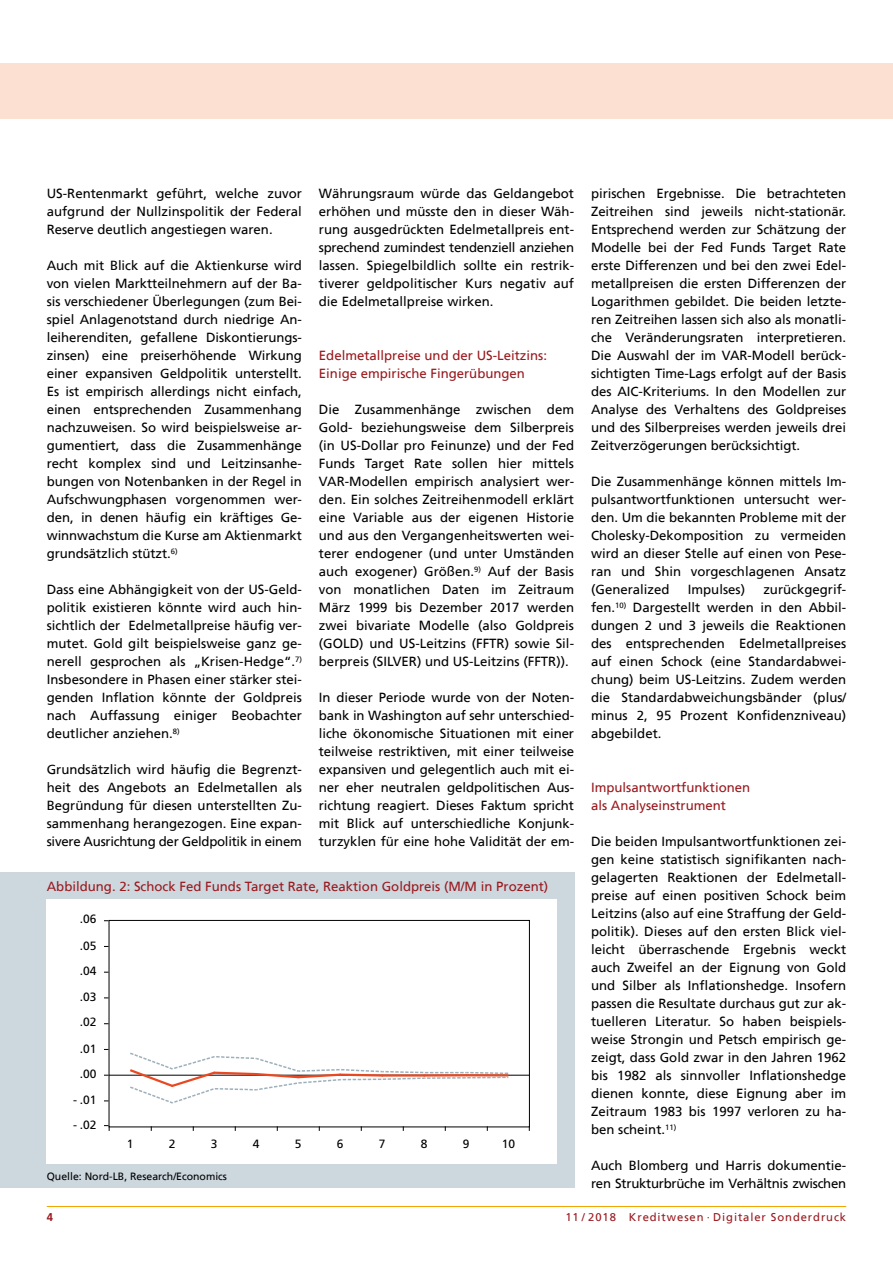
<style>
.page{position:relative;width:893px;height:1263px;background:#fff}
.page>*{position:absolute;margin:0;border:0;box-sizing:border-box;transform-origin:0 0}
.t1{font:13.2px/18px "Frutiger";color:#000;text-align:justify}
.t2{font:13.2px/18px "Frutiger";color:#9a191e}
.t3{font:13.2px/18px "Frutiger";letter-spacing:-.02em;color:#000}
.t4{font:12px "Frutiger LT Std";color:#000}
.t5{font:11.25px "Frutiger";letter-spacing:.08em;color:#9a191e}
.t6{font:700 11.25px "Frutiger";color:#9a191e}
.t7{font:10.5px "Frutiger";color:#000}
</style>
<div class="page">
<hr style="left:47px;top:1206px;width:799px;height:1px;background:#f0a400">
<div style="left:0;top:64px;width:893px;height:55px;background:#fce0d1"></div>
<div style="left:0;top:872px;width:574px;height:316px;background:#cdd7de"></div>
<div style="left:47px;top:899px;width:510px;height:264px;background:#fff"></div>
<div style="left:109px;top:920px;width:421px;height:207px;border:1px solid #000"></div>
<svg style="left:104px;top:1125px;width:6px;height:6px"></svg>
<hr style="left:109px;top:1075px;width:420px;height:1px;background:#000">
<svg style="left:127px;top:1052px;width:381px;height:52px"></svg>
<p class="t1" style="left:47px;top:185px;width:257px">US-Rentenmarkt geführt, welche zuvor aufgrund der Nullzinspolitik der Federal Reserve deutlich angestiegen waren.</p>
<p class="t1" style="left:47px;top:257px;width:257px">Auch mit Blick auf die Aktienkurse wird von vielen Marktteilnehmern auf der Ba&shy;sis verschiedener Überlegungen (zum Bei&shy;spiel Anlagenotstand durch niedrige An&shy;leiherenditen, gefallene Diskontierungs&shy;zinsen) eine preiserhöhende Wirkung einer expansiven Geldpolitik unterstellt.<br>Es ist empirisch allerdings nicht einfach, einen entsprechenden Zusammenhang nachzuweisen. So wird beispielsweise ar&shy;gumentiert, dass die Zusammenhänge recht komplex sind und Leitzinsanhe&shy;bungen von Notenbanken in der Regel in Aufschwungphasen vorgenommen wer&shy;den, in denen häufig ein kräftiges Ge&shy;winnwachstum die Kurse am Aktienmarkt grundsätzlich stützt.<sup>6)</sup></p>
<p class="t1" style="left:47px;top:581px;width:257px">Dass eine Abhängigkeit von der US-Geld&shy;politik existieren könnte wird auch hin&shy;sichtlich der Edelmetallpreise häufig ver&shy;mutet. Gold gilt beispielsweise ganz ge&shy;nerell gesprochen als „Krisen-Hedge“.<sup>7)<br></sup>Insbesondere in Phasen einer stärker stei&shy;genden Inflation könnte der Goldpreis nach Auffassung einiger Beobachter deutlicher anziehen.<sup>8)</sup></p>
<p class="t1" style="left:47px;top:761px;width:257px">Grundsätzlich wird häufig die Begrenzt&shy;heit des Angebots an Edelmetallen als Begründung für diesen unterstellten Zu&shy;sammenhang herangezogen. Eine expan&shy;sivere Ausrichtung der Geldpolitik in einem</p>
<p class="t1" style="left:319px;top:185px;width:257px">Währungsraum würde das Geldangebot erhöhen und müsste den in dieser Wäh&shy;rung ausgedrückten Edelmetallpreis ent&shy;sprechend zumindest tendenziell anziehen lassen. Spiegelbildlich sollte ein restrik&shy;tiverer geldpolitischer Kurs negativ auf die Edelmetallpreise wirken.</p>
<p class="t2" style="left:319px;top:347px;width:230px">Edelmetallpreise und der US-Leitzins:<br>Einige empirische Fingerübungen</p>
<p class="t1" style="left:319px;top:401px;width:257px">Die Zusammenhänge zwischen dem Gold- beziehungsweise dem Silberpreis (in US-Dollar pro Feinunze) und der Fed Funds Target Rate sollen hier mittels VAR-Modellen empirisch analysiert wer&shy;den. Ein solches Zeitreihenmodell erklärt eine Variable aus der eigenen Historie und aus den Vergangenheitswerten wei&shy;terer endogener (und unter Umständen auch exogener) Größen.<sup>9)</sup> Auf der Basis von monatlichen Daten im Zeitraum März 1999 bis Dezember 2017 werden zwei bivariate Modelle (also Goldpreis (GOLD) und US-Leitzins (FFTR) sowie Sil&shy;berpreis (SILVER) und US-Leitzins (FFTR)).</p>
<p class="t1" style="left:319px;top:689px;width:257px">In dieser Periode wurde von der Noten&shy;bank in Washington auf sehr unterschied&shy;liche ökonomische Situationen mit einer teilweise restriktiven, mit einer teilweise expansiven und gelegentlich auch mit ei&shy;ner eher neutralen geldpolitischen Aus&shy;richtung reagiert. Dieses Faktum spricht mit Blick auf unterschiedliche Konjunk&shy;turzyklen für eine hohe Validität der em-</p>
<p class="t2" style="left:47px;top:878px;width:503px">Abbildung. 2: Schock Fed Funds Target Rate, Reaktion Goldpreis (M/M in Prozent)</p>
<p class="t4" style="left:80px;top:912px;width:18px">.06</p>
<p class="t4" style="left:80px;top:938px;width:18px">.05</p>
<p class="t4" style="left:80px;top:964px;width:18px">.04</p>
<p class="t4" style="left:80px;top:989px;width:18px">.03</p>
<p class="t4" style="left:80px;top:1015px;width:18px">.02</p>
<p class="t4" style="left:80px;top:1041px;width:18px">.01</p>
<p class="t4" style="left:80px;top:1067px;width:18px">.00</p>
<p class="t4" style="left:73px;top:1092px;width:25px">- .01</p>
<p class="t4" style="left:73px;top:1118px;width:25px">- .02</p>
<p class="t4" style="left:127px;top:1136px;width:8px">1</p>
<p class="t4" style="left:169px;top:1136px;width:8px">2</p>
<p class="t4" style="left:211px;top:1136px;width:8px">3</p>
<p class="t4" style="left:253px;top:1136px;width:8px">4</p>
<p class="t4" style="left:295px;top:1136px;width:8px">5</p>
<p class="t4" style="left:337px;top:1136px;width:8px">6</p>
<p class="t4" style="left:379px;top:1136px;width:8px">7</p>
<p class="t4" style="left:421px;top:1136px;width:8px">8</p>
<p class="t4" style="left:463px;top:1136px;width:8px">9</p>
<p class="t4" style="left:502px;top:1136px;width:15px">10</p>
<p class="t7" style="left:47px;top:1171px;width:182px">Quelle: Nord-LB, Research/Economics</p>
<p class="t1" style="left:591px;top:185px;width:257px">pirischen Ergebnisse. Die betrachteten Zeitreihen sind jeweils nicht-stationär.<br>Entsprechend werden zur Schätzung der Modelle bei der Fed Funds Target Rate erste Differenzen und bei den zwei Edel&shy;metallpreisen die ersten Differenzen der Logarithmen gebildet. Die beiden letzte&shy;ren Zeitreihen lassen sich also als monatli&shy;che Veränderungsraten interpretieren.<br>Die Auswahl der im VAR-Modell berück&shy;sichtigten Time-Lags erfolgt auf der Basis des AIC-Kriteriums. In den Modellen zur Analyse des Verhaltens des Goldpreises und des Silberpreises werden jeweils drei Zeitverzögerungen berücksichtigt.</p>
<p class="t1" style="left:591px;top:473px;width:257px">Die Zusammenhänge können mittels Im&shy;pulsantwortfunktionen untersucht wer&shy;den. Um die bekannten Probleme mit der Cholesky-Dekomposition zu vermeiden wird an dieser Stelle auf einen von Pese&shy;ran und Shin vorgeschlagenen Ansatz (Generalized</p>
<p class="t1" style="left:591px;top:581px;width:257px;text-indent:172px">zurückgegrif&shy;fen.<sup>10)</sup> Dargestellt werden in den Abbil&shy;dungen 2 und 3 jeweils die Reaktionen des entsprechenden Edelmetallpreises auf einen Schock (eine Standardabwei&shy;chung) beim US-Leitzins. Zudem werden die Standardabweichungsbänder (plus/ minus 2, 95 Prozent Konfidenzniveau) abgebildet.</p>
<p class="t1" style="left:688px;top:581px;width:59px">Impulses)</p>
<p class="t2" style="left:591px;top:779px;width:161px">Impulsantwortfunktionen als Analyseinstrument</p>
<p class="t1" style="left:591px;top:833px;width:257px">Die beiden Impulsantwortfunktionen zei&shy;gen keine statistisch signifikanten nach&shy;gelagerten Reaktionen der Edelmetall&shy;preise auf einen positiven Schock beim Leitzins (also auf eine Straffung der Geld&shy;politik). Dieses auf den ersten Blick viel&shy;leicht überraschende Ergebnis weckt auch Zweifel an der Eignung von Gold und Silber als Inflationshedge. Insofern passen die Resultate durchaus gut zur ak&shy;tuelleren Literatur. So haben beispiels&shy;weise Strongin und Petsch empirisch ge&shy;zeigt, dass Gold zwar in den Jahren 1962 bis 1982 als sinnvoller Inflationshedge dienen konnte, diese Eignung aber im Zeitraum 1983 bis 1997 verloren zu ha&shy;ben scheint.<sup>11)</sup></p>
<p class="t3" style="left:591px;top:1157px;width:257px">Auch Blomberg und Harris dokumentie&shy;ren Strukturbrüche im Verhältnis zwischen</p>
<p class="t6" style="left:47px;top:1211px;width:8px">4</p>
<p class="t5" style="left:565px;top:1211px;width:282px">11 / 2018 Kreditwesen · Digitaler Sonderdruck</p>
</div>
